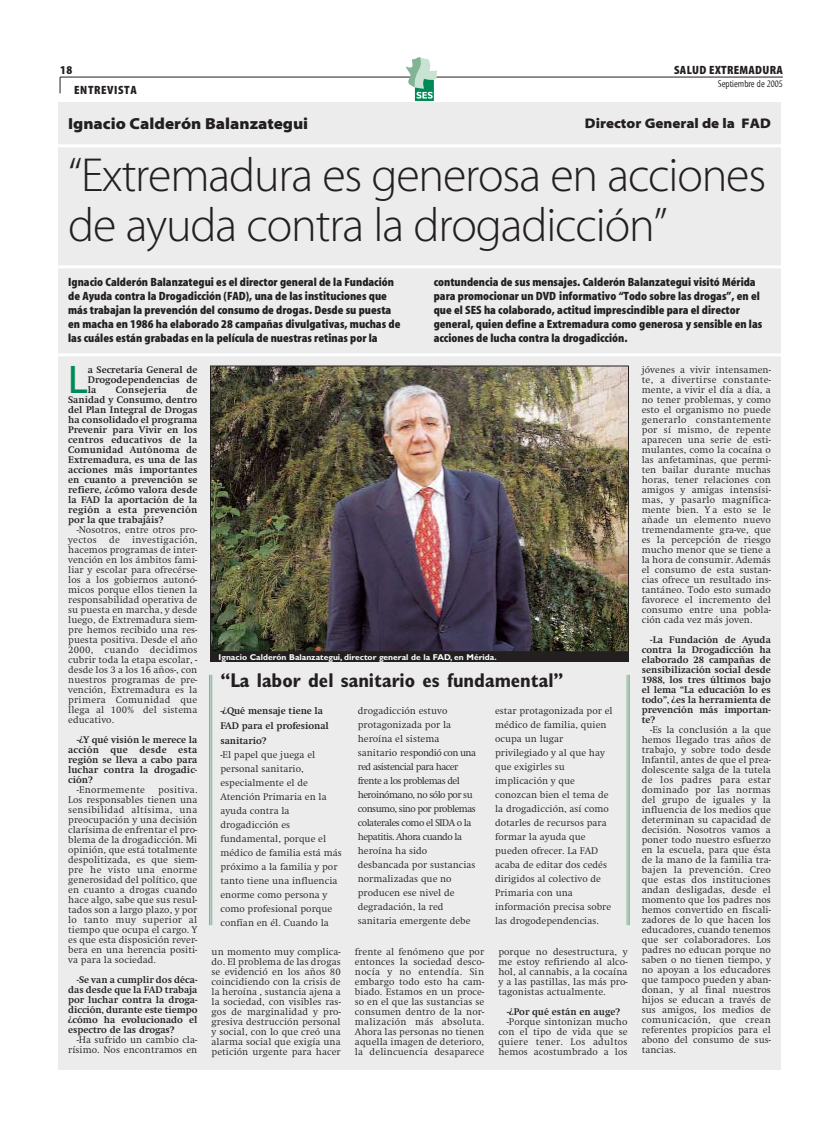
<style>
.page{position:relative;width:839px;height:1128px;background:#fff}
.page>*{position:absolute;margin:0;border:0;box-sizing:border-box;transform-origin:0 0}
.t1{font:48px/50px "Myriad 215600";letter-spacing:-.025em;color:#231f1f}
.t2{font:39.7px "Gill Sans";color:#008a57}
.t3{font:700 condensed 20px "Gill Sans";color:#231f1f}
.t4{font:16px "Myriad 830700";color:#231f1f}
.t5{font:14px "Myriad 830700";color:#231f1f}
.t6{font:12px/14px "Myriad 830400";color:#231f1f}
.t7{font:12px "Myriad 830400";letter-spacing:.025em;color:#231f1f}
.t8{font:12px "Myriad 830400";letter-spacing:.05em;color:#231f1f}
.t9{font:300 10px/10px "Swift EF";color:#231f1f;text-align:justify}
.t10{font:700 10px/10px "Swift EF";letter-spacing:.005em;color:#231f1f;text-align:justify}
.t11{font:10px "Myriad Tilt";color:#231f1f}
.t12{font:300 10px "Swift EF";letter-spacing:.025em;color:#231f1f}
.t13{font:700 10px "Swift EF";letter-spacing:.025em;color:#231f1f}
.t14{font:700 8.5px "Gill Sans";color:#fff}
.s1{font-weight:300}
</style>
<div class="page">
<div style="left:58px;top:102px;width:723px;height:968px;background:#ececed"></div>
<hr style="left:58px;top:353px;width:723px;height:3px;background:#fff">
<hr style="left:58px;top:265px;width:723px;height:3px;background:#fff">
<hr style="left:58px;top:144px;width:723px;height:3px;background:#fff">
<img style="left:212px;top:368px;width:415px;height:282px">
<div style="left:210px;top:366px;width:419px;height:286px;border:1px solid #231f1f"></div>
<div style="left:210px;top:652px;width:418px;height:10px;background:#231f1f"></div>
<hr style="left:60px;top:77px;width:723px;height:1px;background:#231f1f">
<svg style="left:406px;top:57px;width:31px;height:44px"></svg>
<svg style="left:60px;top:77px;width:1px;height:16px"></svg>
<hr style="left:211px;top:675px;width:1px;height:250px;background:#82b394">
<hr style="left:209px;top:675px;width:1px;height:250px;background:#82b394">
<hr style="left:628px;top:675px;width:2px;height:250px;background:#82b394">
<hr style="left:627px;top:675px;width:1px;height:250px;background:#82b394">
<p class="t6" style="left:60px;top:64px;width:14px">18</p>
<p class="t8" style="left:74px;top:86px;width:64px">ENTREVISTA</p>
<p class="t7" style="left:674px;top:66px;width:110px">SALUD EXTREMADURA</p>
<p class="t11" style="left:718px;top:78px;width:67px">Septiembre de 2005</p>
<h3 class="t4" style="left:68px;top:118px;width:242px">Ignacio Calderón Balanzategui</h3>
<h3 class="t5" style="left:585px;top:119px;width:188px">Director General de la FAD</h3>
<h1 class="t1" style="left:68px;top:154px;width:700px">“Extremadura es generosa en acciones de ayuda contra la drogadicción”</h1>
<p class="t6" style="left:68px;top:276px;width:334px">Ignacio Calderón Balanzategui es el director general de la Fundación de Ayuda contra la Drogadicción (FAD), una de las instituciones que más trabajan la prevención del consumo de drogas. Desde su puesta en macha en 1986 ha elaborado 28 campañas divulgativas, muchas de las cuáles están grabadas en la película de nuestras retinas por la</p>
<p class="t6" style="left:434px;top:276px;width:330px">contundencia de sus mensajes. Calderón Balanzategui visitó Mérida para promocionar un DVD informativo “Todo sobre las drogas”, en el que el SES ha colaborado, actitud imprescindible para el director general, quien define a Extremadura como generosa y sensible en las acciones de lucha contra la drogadicción.</p>
<h2 class="t2" style="left:68px;top:357px;width:21px">L</h2>
<p class="t10" style="left:88px;top:366px;width:111px">a Secretaría General de Drogodependencias de la</p>
<p class="t10" style="left:68px;top:386px;width:131px;text-indent:118px">de Sanidad y Consumo, dentro del Plan Integral de Drogas ha consolidado el programa Prevenir para Vivir en los centros educativos de la Comunidad Autónoma de Extremadura, es una de las acciones más importantes en cuanto a prevención se refiere, ¿cómo valora desde la FAD la aportación de la región a esta prevención por la que trabajáis?</p>
<p class="t9" style="left:68px;top:526px;width:131px;text-indent:9px">-Nosotros, entre otros pro&shy;yectos de investigación, hacemos programas de inter&shy;vención en los ámbitos fami&shy;liar y escolar para ofrecérse&shy;los a los gobiernos autonó&shy;micos porque ellos tienen la responsabilidad operativa de su puesta en marcha, y desde luego, de Extremadura siem&shy;pre hemos recibido una res&shy;puesta positiva. Desde el año 2000, cuando decidimos cubrir toda la etapa escolar, - desde los 3 a los 16 años-, con nuestros programas de pre&shy;vención, Extremadura es la primera Comunidad que llega al 100% del sistema educativo.</p>
<p class="t10" style="left:68px;top:736px;width:131px;text-indent:9px">-¿Y qué visión le merece la acción que desde esta región se lleva a cabo para luchar contra la drogadic&shy;ción?</p>
<p class="t12" style="left:77px;top:786px;width:70px">-Enormemente</p>
<p class="t13" style="left:116px;top:386px;width:52px">Consejería</p>
<p class="t9" style="left:68px;top:786px;width:131px;text-indent:90px">positiva.<br>Los responsables tienen una sensibilidad altísima, una preocupación y una decisión clarísima de enfrentar el pro&shy;blema de la drogadicción. Mi opinión, que está totalmente despolitizada, es que siem&shy;pre he visto una enorme generosidad del político, que en cuanto a drogas cuando hace algo, sabe que sus resul&shy;tados son a largo plazo, y por lo tanto muy superior al tiempo que ocupa el cargo. Y es que esta disposición rever&shy;bera en una herencia positi&shy;va para la sociedad.</p>
<p class="t10" style="left:68px;top:976px;width:131px;text-indent:9px">-Se van a cumplir dos déca&shy;das desde que la FAD trabaja por luchar contra la droga&shy;dicción, durante este tiempo ¿cómo ha evolucionado el espectro de las drogas?</p>
<p class="t9" style="left:68px;top:1036px;width:131px;text-align:right">-Ha sufrido un cambio cla&shy;rísimo. Nos encontramos en</p>
<p class="t14" style="left:219px;top:654px;width:280px">Ignacio Calderón Balanzategui, director general de la FAD, en Mérida.</p>
<h3 class="t3" style="left:220px;top:669px;width:345px">“La labor del sanitario es fundamental”</h3>
<p class="t10" style="left:220px;top:704px;width:110px;line-height:15px;text-align:left"><span class="s1">-</span>¿Qué mensaje tiene la<br>FAD para el profesional sanitario?</p>
<p class="t9" style="left:220px;top:749px;width:123px;line-height:14px;text-align:left">-El papel que juega el personal sanitario, especialmente el de<br>Atención Primaria en la ayuda contra la drogadicción es fundamental, porque el médico de familia está más próximo a la familia y por tanto tiene una influencia enorme como persona y como profesional porque confían en él. Cuando la</p>
<p class="t9" style="left:358px;top:704px;width:120px;line-height:14px;text-align:left">drogadicción estuvo protagonizada por la heroína el sistema sanitario respondió con una red asistencial para hacer frente a los problemas del heroinómano, no sólo por su consumo, sino por problemas colaterales como el SIDA o la hepatitis. Ahora cuando la heroína ha sido desbancada por sustancias normalizadas que no producen ese nivel de degradación, la red sanitaria emergente debe</p>
<p class="t9" style="left:495px;top:704px;width:119px;line-height:14px;text-align:left">estar protagonizada por el médico de familia, quien ocupa un lugar privilegiado y al que hay que exigirles su implicación y que conozcan bien el tema de la drogadicción, así como dotarles de recursos para formar la ayuda que pueden ofrecer. La FAD acaba de editar dos cedés dirigidos al colectivo de<br>Primaria con una información precisa sobre las drogodependencias.</p>
<p class="t9" style="left:212px;top:947px;width:131px">un momento muy complica&shy;do. El problema de las drogas se evidenció en los años 80 coincidiendo con la crisis de la heroína , sustancia ajena a la sociedad, con visibles ras&shy;gos de marginalidad y pro&shy;gresiva destrucción personal y social, con lo que creó una alarma social que exigía una petición urgente para hacer</p>
<p class="t9" style="left:355px;top:947px;width:131px">frente al fenómeno que por entonces la sociedad desco&shy;nocía y no entendía. Sin embargo todo esto ha cam&shy;biado. Estamos en un proce&shy;so en el que las sustancias se consumen dentro de la nor&shy;malización más absoluta.<br>Ahora las personas no tienen aquella imagen de deterioro, la delincuencia desaparece</p>
<p class="t9" style="left:498px;top:947px;width:131px">porque no desestructura, y me estoy refiriendo al alco&shy;hol, al cannabis, a la cocaína y a las pastillas, las más pro&shy;tagonistas actualmente.</p>
<p class="t10" style="left:507px;top:1007px;width:115px">-¿Por qué están en auge?</p>
<p class="t9" style="left:498px;top:1017px;width:131px;text-indent:9px">-Porque sintonizan mucho con el tipo de vida que se quiere tener. Los adultos hemos acostumbrado a los</p>
<p class="t9" style="left:642px;top:365px;width:131px">jóvenes a vivir intensamen&shy;te, a divertirse constante&shy;mente, a vivir el día a día, a no tener problemas, y como esto el organismo no puede generarlo constantemente por sí mismo, de repente aparecen una serie de esti&shy;mulantes, como la cocaína o las anfetaminas, que permi&shy;ten bailar durante muchas horas, tener relaciones con amigos y amigas intensísi&shy;mas, y pasarlo magnífica&shy;mente bien. Y a esto se le añade un elemento nuevo tremendamente gra-ve, que es la percepción de riesgo mucho menor que se tiene a la hora de consumir. Además el consumo de esta sustan&shy;cias ofrece un resultado ins&shy;tantáneo. Todo esto sumado favorece el incremento del consumo entre una pobla&shy;ción cada vez más joven.</p>
<p class="t10" style="left:642px;top:635px;width:131px;text-indent:9px">-La Fundación de Ayuda contra la Drogadicción ha elaborado 28 campañas de sensibilización social desde 1988, los tres últimos bajo el lema “La educación lo es todo”, ¿es la herramienta de prevención más importan&shy;te?</p>
<p class="t9" style="left:642px;top:725px;width:131px;text-indent:9px">-Es la conclusión a la que hemos llegado tras años de trabajo, y sobre todo desde Infantil, antes de que el prea&shy;dolescente salga de la tutela de los padres para estar dominado por las normas del grupo de iguales y la influencia de los medios que determinan su capacidad de decisión. Nosotros vamos a poner todo nuestro esfuerzo en la escuela, para que ésta de la mano de la familia tra&shy;bajen la prevención. Creo que estas dos instituciones andan desligadas, desde el momento que los padres nos hemos convertido en fiscali&shy;zadores de lo que hacen los educadores, cuando tenemos que ser colaboradores. Los padres no educan porque no saben o no tienen tiempo, y no apoyan a los educadores que tampoco pueden y aban&shy;donan, y al final nuestros hijos se educan a través de sus amigos, los medios de comunicación, que crean referentes propicios para el abono del consumo de sus&shy;tancias.</p>
</div>
